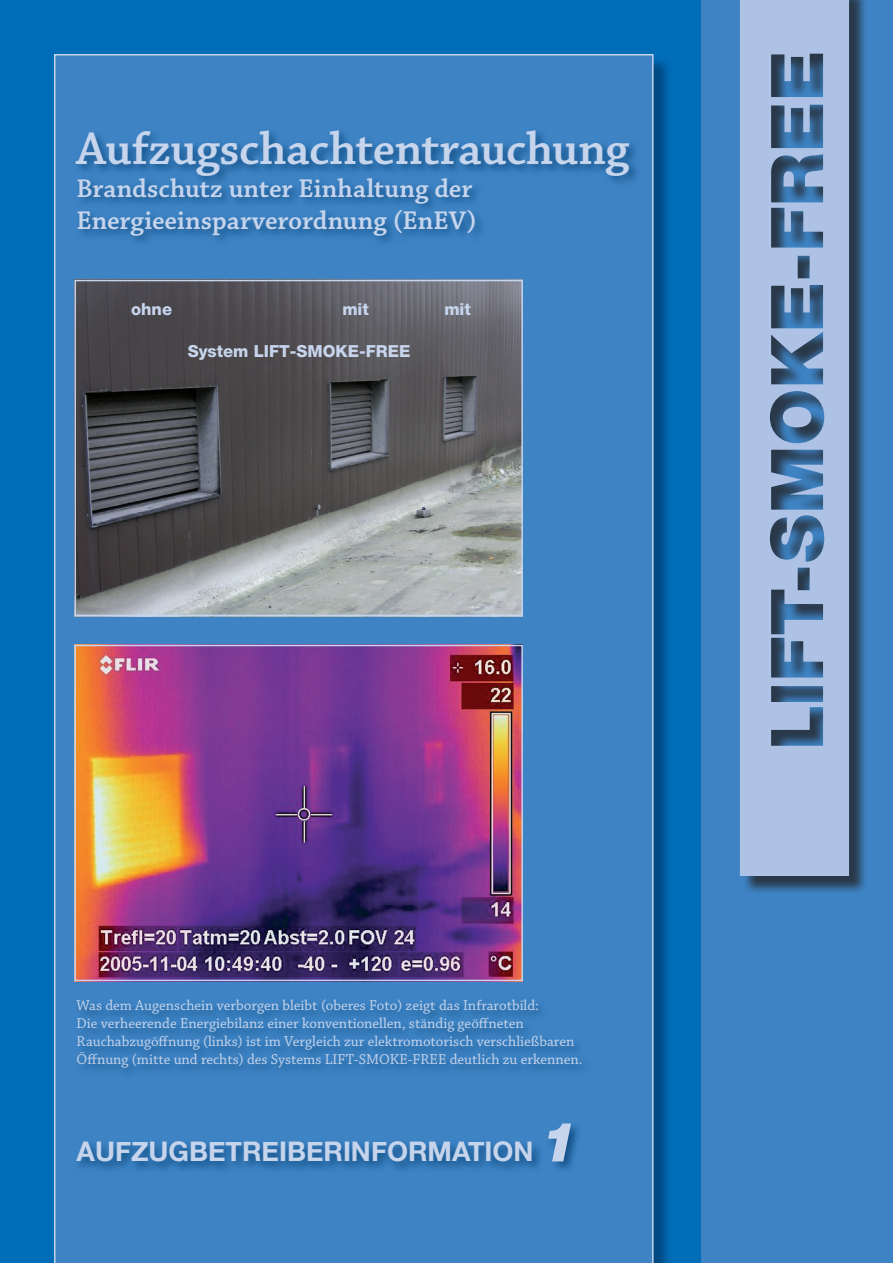
<style>
.page{position:relative;width:893px;height:1263px;background:#3e84c5}
.page>*{position:absolute;margin:0;border:0;box-sizing:border-box;transform-origin:0 0}
.t1{font:600 48px "Chaparral Pro";letter-spacing:-.01em;color:#c6d4ec}
.t2{font:600 27px/32.4px "Chaparral Pro";letter-spacing:-.005em;color:#c6d4ec}
.t3{font:700 27px "Helvetica Neue";color:#c6d4ec}
.t4{font:800 16.5px "Helvetica Neue";color:#c6d4ec}
.t5{font:15px/18px "Chaparral Pro";color:#c6d4ec}
.s1{font-weight:900;font-style:italic;font-size:54px}
</style>
<div class="page">
<div style="left:0;top:0;width:700px;height:1263px;background:#006db8"></div>
<div style="left:56px;top:56px;width:616px;height:1207px;background:#003c6e;opacity:.75"></div>
<div style="left:54px;top:54px;width:600px;height:1209px;background:#3e84c5"></div>
<div style="left:73px;top:127px;width:568px;height:1047px;background:#003c6e;opacity:.75"></div>
<div style="left:742px;top:0;width:126px;height:895px;background:#231f20;opacity:.75"></div>
<svg style="left:740px;top:0;width:109px;height:876px;background:#91aacd"></svg>
<img style="left:77px;top:283px;width:443px;height:330px">
<div style="left:74px;top:280px;width:449px;height:336px;border:2px solid #c6d4ec"></div>
<img style="left:77px;top:648px;width:443px;height:330px">
<div style="left:74px;top:645px;width:449px;height:336px;border:2px solid #c6d4ec"></div>
<h1 class="t1" style="left:77px;top:122px;width:554px">Aufzugschachtentrauchung</h1>
<h2 class="t2" style="left:77px;top:173px;width:402px">Brandschutz unter Einhaltung der<br>Energieeinsparverordnung (EnEV)</h2>
<p class="t4" style="left:131px;top:299px;width:42px">ohne</p>
<p class="t4" style="left:342px;top:299px;width:28px">mit</p>
<p class="t4" style="left:444px;top:299px;width:28px">mit</p>
<p class="t4" style="left:188px;top:341px;width:224px">System LIFT-SMOKE-FREE</p>
<p class="t5" style="left:77px;top:997px;width:508px">Was dem Augenschein verborgen bleibt (oberes Foto) zeigt das Infrarotbild:<br>Die verheerende Energiebilanz einer konventionellen, ständig geöffneten Rauchabzugöffnung (links) ist im Vergleich zur elektromotorisch verschließbaren Öffnung (mitte und rechts) des Systems LIFT-SMOKE-FREE deutlich zu erkennen.</p>
<h2 class="t3" style="left:77px;top:1131px;width:502px">AUFZUGBETREIBERINFORMATION <span class="s1">1</span></h2>
</div>
